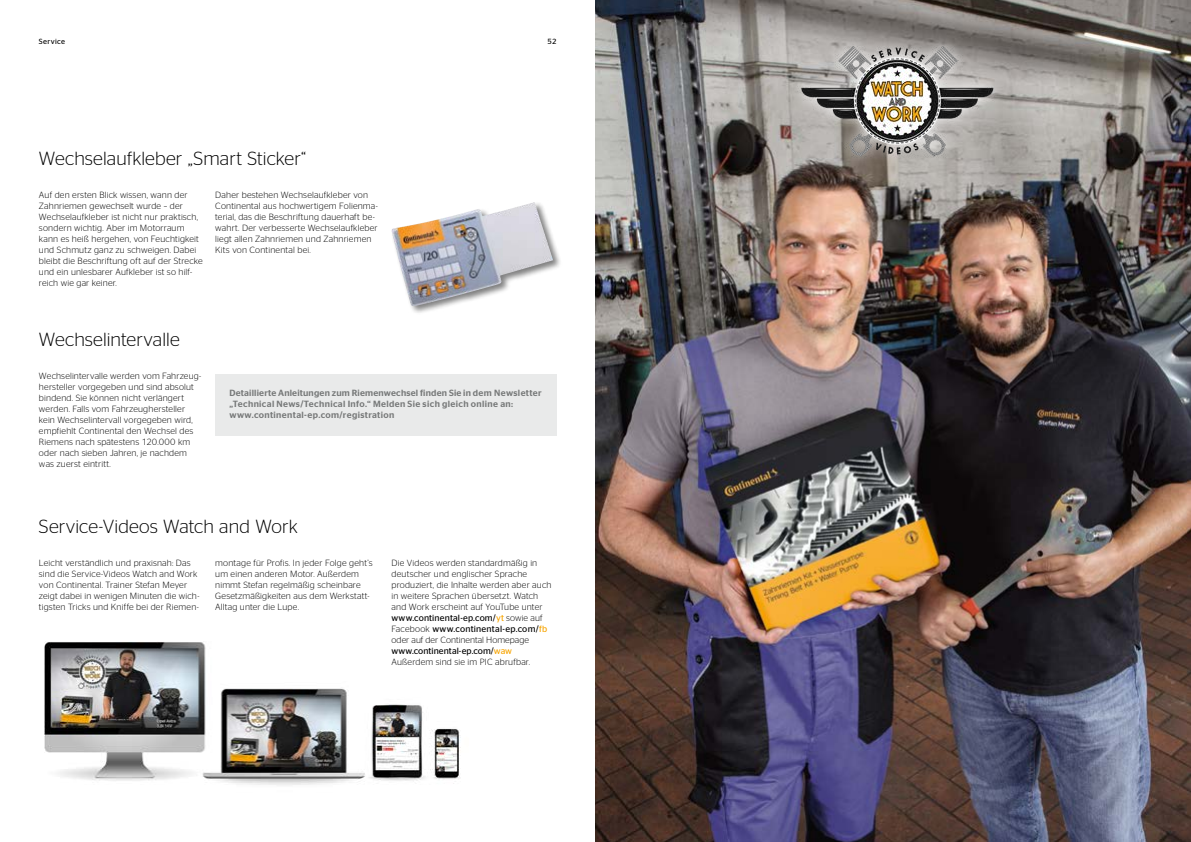
<style>
.page{position:relative;width:1191px;height:842px;background:#fff}
.page>*{position:absolute;margin:0;border:0;box-sizing:border-box;transform-origin:0 0}
.t1{font:300 19px "Continental Stag Sans";letter-spacing:.005em;color:#000}
.t2{font:300 9px/11px "Continental Stag Sans";letter-spacing:.02em;color:#000}
.t3{font:500 9px/11px "Continental Stag Sans";letter-spacing:.035em;color:#767878}
.t4{font:7.5px "Continental Stag Sans";letter-spacing:.04em;color:#000}
.s1{font-weight:400}
.s2{font-weight:400;color:#f7a400}
</style>
<div class="page">
<img style="left:595px;top:0;width:596px;height:842px">
<img style="left:44px;top:642px;width:417px;height:143px">
<div style="left:390px;top:201px;width:172px;height:114px;background:#000;opacity:.5"></div>
<img style="left:391px;top:202px;width:162px;height:104px">
<svg style="left:789px;top:35px;width:215px;height:133px;background:#9a9590"></svg>
<img style="left:796px;top:38px;width:209px;height:125px">
<div style="left:215px;top:375px;width:341px;height:61px;background:#e9eaea"></div>
<p class="t4" style="left:39px;top:37px;width:28px">Service</p>
<h1 class="t1" style="left:39px;top:148px;width:268px">Wechselaufkleber „Smart Sticker“</h1>
<p class="t2" style="left:39px;top:189px;width:165px">Auf den ersten Blick wissen, wann der Zahnriemen gewechselt wurde – der Wechselaufkleber ist nicht nur praktisch, sondern wichtig. Aber im Motorraum kann es heiß hergehen, von Feuchtigkeit und Schmutz ganz zu schweigen. Dabei bleibt die Beschriftung oft auf der Strecke und ein unlesbarer Aufkleber ist so hilf&shy;reich wie gar keiner.</p>
<p class="t2" style="left:215px;top:189px;width:164px">Daher bestehen Wechselaufkleber von Continental aus hochwertigem Folienma&shy;terial, das die Beschriftung dauerhaft be&shy;wahrt. Der verbesserte Wechselaufkleber liegt allen Zahnriemen und Zahnriemen Kits von Continental bei.</p>
<p class="t4" style="left:547px;top:37px;width:11px">52</p>
<h1 class="t1" style="left:39px;top:329px;width:142px">Wechselintervalle</h1>
<p class="t2" style="left:39px;top:371px;width:164px">Wechselintervalle werden vom Fahrzeug&shy;hersteller vorgegeben und sind absolut bindend. Sie können nicht verlängert werden. Falls vom Fahrzeughersteller kein Wechselintervall vorgegeben wird, empfiehlt Continental den Wechsel des Riemens nach spätestens 120.000 km oder nach sieben Jahren, je nachdem was zuerst eintritt.</p>
<p class="t3" style="left:229px;top:387px;width:314px">Detaillierte Anleitungen zum Riemenwechsel finden Sie in dem Newsletter „Technical News/Technical Info.“ Melden Sie sich gleich online an: www.continental-ep.com/registration</p>
<h1 class="t1" style="left:39px;top:516px;width:260px">Service-Videos Watch and Work</h1>
<p class="t2" style="left:39px;top:558px;width:162px">Leicht verständlich und praxisnah: Das sind die Service-Videos Watch and Work von Continental. Trainer Stefan Meyer zeigt dabei in wenigen Minuten die wich&shy;tigsten Tricks und Kniffe bei der Riemen-</p>
<p class="t2" style="left:215px;top:558px;width:159px">montage für Profis. In jeder Folge geht’s um einen anderen Motor. Außerdem nimmt Stefan regelmäßig scheinbare Gesetzmäßigkeiten aus dem Werkstatt-Alltag unter die Lupe.</p>
<p class="t2" style="left:391px;top:558px;width:161px">Die Videos werden standardmäßig in deutscher und englischer Sprache produziert, die Inhalte werden aber auch in weitere Sprachen übersetzt. Watch and Work erscheint auf YouTube unter <span class="s1">www.continental-ep.com/</span><span class="s2">yt</span> sowie auf Facebook <span class="s1">www.continental-ep.com/</span><span class="s2">fb </span>oder auf der Continental Homepage <span class="s1">www.continental-ep.com/</span><span class="s2">waw </span>Außerdem sind sie im PIC abrufbar.</p>
</div>
